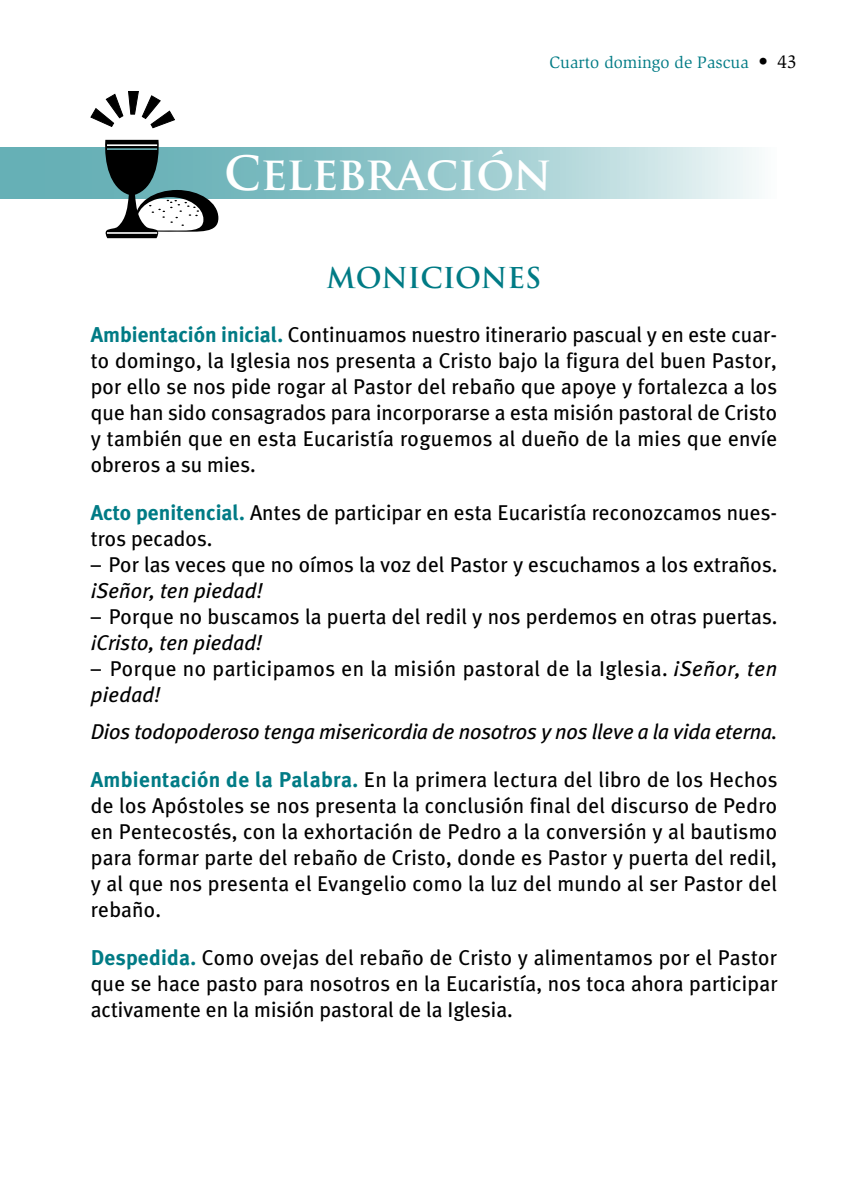
<style>
.page{position:relative;width:851px;height:1191px;background:#fff}
.page>*{position:absolute;margin:0;border:0;box-sizing:border-box;transform-origin:0 0}
.t1{font:700 46px "Trajan Pro";letter-spacing:-.005em;color:#fff}
.t2{font:700 28px "Trajan Pro";letter-spacing:-.005em;color:#007b85}
.t3{font:21.4px/26px "Meta Plus";letter-spacing:.005em;color:#000;text-align:justify}
.t4{font:italic 21.4px "Meta Plus";letter-spacing:-.01em;color:#000}
.t5{font:17px "Slimbach";color:#007b85}
.s1{font-size:19px;color:#000}
.s2{font-weight:700;color:#007b85}
.s3{font-style:italic}
</style>
<div class="page">
<svg style="left:0;top:147px;width:759px;height:51px;background:#9ccbcf"></svg>
<svg style="left:101px;top:140px;width:117px;height:98px"></svg>
<svg style="left:91px;top:91px;width:84px;height:37px"></svg>
<p class="t5" style="left:549px;top:52px;width:249px">Cuarto domingo de Pascua <span class="s1">• 43</span></p>
<h1 class="t1" style="left:224px;top:145px;width:329px">Celebración</h1>
<h2 class="t2" style="left:326px;top:260px;width:216px">MONICIONES</h2>
<p class="t3" style="left:91px;top:321px;width:688px"><span class="s2">Ambientación inicial.</span> Continuamos nuestro itinerario pascual y en este cuar&shy;to domingo, la Iglesia nos presenta a Cristo bajo la figura del buen Pastor, por ello se nos pide rogar al Pastor del rebaño que apoye y fortalezca a los que han sido consagrados para incorporarse a esta misión pastoral de Cristo y también que en esta Eucaristía roguemos al dueño de la mies que envíe obreros a su mies.</p>
<p class="t3" style="left:91px;top:499px;width:687px"><span class="s2">Acto penitencial.</span> Antes de participar en esta Eucaristía reconozcamos nues&shy;tros pecados.</p>
<p class="t3" style="left:91px;top:551px;width:688px">– Por las veces que no oímos la voz del Pastor y escuchamos a los extraños.</p>
<p class="t4" style="left:91px;top:578px;width:173px">¡Señor, ten piedad!</p>
<p class="t3" style="left:91px;top:603px;width:688px">– Porque no buscamos la puerta del redil y nos perdemos en otras puertas.</p>
<p class="t4" style="left:91px;top:630px;width:173px">¡Cristo, ten piedad!</p>
<p class="t3" style="left:91px;top:655px;width:688px">– Porque no participamos en la misión pastoral de la Iglesia. <span class="s3">¡Señor, ten piedad!</span></p>
<p class="t4" style="left:91px;top:719px;width:688px">Dios todopoderoso tenga misericordia de nosotros y nos lleve a la vida eterna.</p>
<p class="t3" style="left:91px;top:766px;width:688px"><span class="s2">Ambientación de la Palabra.</span> En la primera lectura del libro de los Hechos de los Apóstoles se nos presenta la conclusión final del discurso de Pedro en Pentecostés, con la exhortación de Pedro a la conversión y al bautismo para formar parte del rebaño de Cristo, donde es Pastor y puerta del redil, y al que nos presenta el Evangelio como la luz del mundo al ser Pastor del rebaño.</p>
<p class="t3" style="left:91px;top:944px;width:688px"><span class="s2">Despedida.</span> Como ovejas del rebaño de Cristo y alimentamos por el Pastor que se hace pasto para nosotros en la Eucaristía, nos toca ahora participar activamente en la misión pastoral de la Iglesia.</p>
</div>
